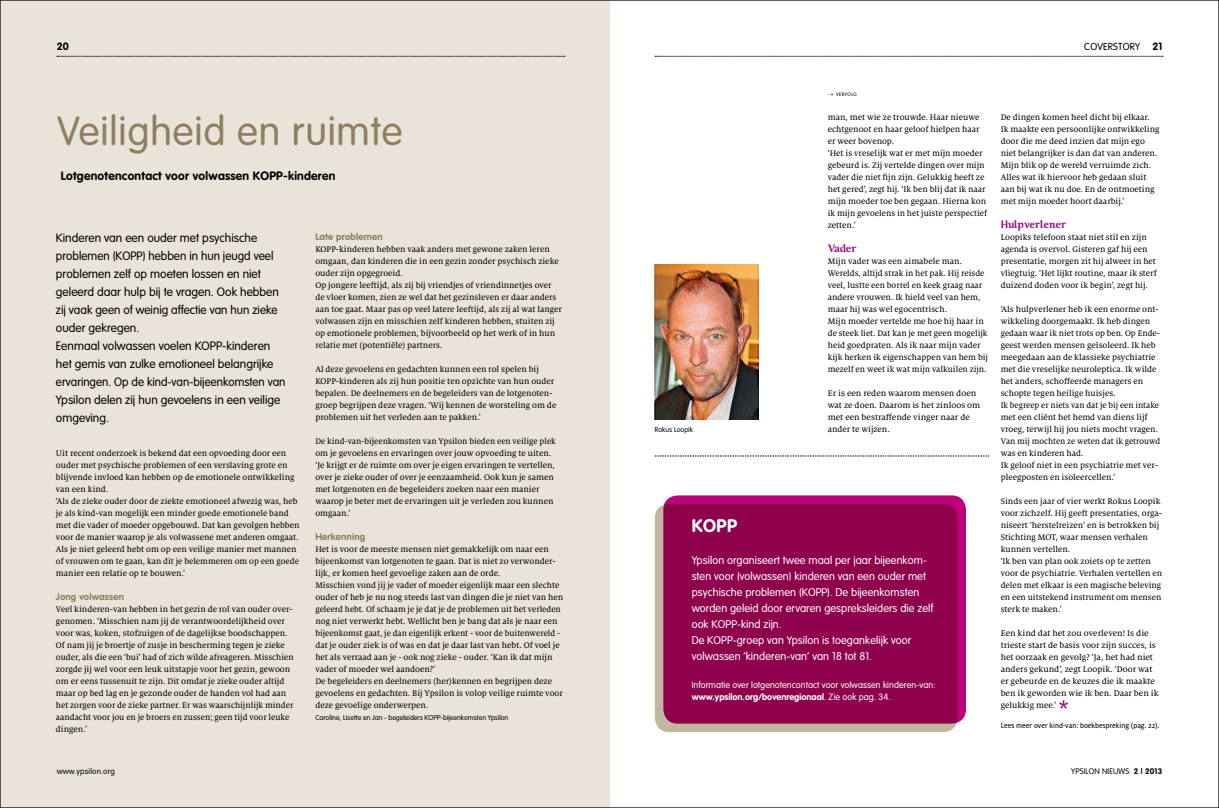
<style>
.page{position:relative;width:1219px;height:808px;background:#fff}
.page>*{position:absolute;margin:0;border:0;box-sizing:border-box;transform-origin:0 0}
.t1{font:300 40px "VAG Rounded";letter-spacing:.02em;color:#8f7f5f}
.t2{font:700 18px "VAG Rounded";color:#fff}
.t3{font:300 12px/18px "VAG Rounded";color:#000}
.t4{font:700 12px "VAG Rounded";letter-spacing:.02em;color:#000}
.t5{font:300 11px/16px "VAG Rounded";letter-spacing:.005em;color:#fff}
.t6{font:700 10.5px "VAG Rounded";color:#000}
.t7{font:800 10px "Caturrita";color:#93117e}
.t8{font:300 10px "VAG Rounded";letter-spacing:.02em;color:#000}
.t9{font:700 9.5px "VAG Rounded";letter-spacing:.02em;color:#8f7f5f}
.t10{font:9px/12px "Milo Serif OT Text";color:#000}
.t11{font:300 9px/12px "VAG Rounded";letter-spacing:.005em;color:#fff}
.t12{font:8px "Milo OT Text";color:#000;scale:.95 1}
.t13{font:300 8px "VAG Rounded";letter-spacing:.02em;color:#000}
.t14{font:300 7px "VAG Rounded";color:#000}
.t15{font:300 4.9px "VAG Rounded";letter-spacing:.07em;color:#000}
.s1{font-weight:700;font-size:10.5px}
.s2{font-weight:700}
</style>
<div class="page">
<div style="left:0;top:0;width:609px;height:808px;background:#e9e3da"></div>
<div style="left:655px;top:504px;width:302px;height:228px;background:#c1b6a0;border-radius:14px"></div>
<div style="left:663px;top:495px;width:303px;height:228px;background:#8f004d;border-radius:14px"></div>
<img style="left:655px;top:264px;width:103px;height:156px">
<svg style="left:57px;top:56px;width:508px;height:1px"></svg>
<svg style="left:655px;top:56px;width:508px;height:1px"></svg>
<svg style="left:1059px;top:700px;width:9px;height:8px"></svg>
<svg style="left:655px;top:456px;width:334px;height:1px"></svg>
<p class="t6" style="left:57px;top:40px;width:14px">20</p>
<p class="t8" style="left:1084px;top:41px;width:80px">COVERSTORY <span class="s1">21</span></p>
<h1 class="t1" style="left:57px;top:109px;width:347px">Veiligheid en ruimte</h1>
<h3 class="t4" style="left:61px;top:169px;width:276px">Lotgenotencontact voor volwassen KOPP-kinderen</h3>
<p class="t3" style="left:56px;top:229px;width:231px">Kinderen van een ouder met psychische problemen (KOPP) hebben in hun jeugd veel problemen zelf op moeten lossen en niet geleerd daar hulp bij te vragen. Ook hebben zij vaak geen of weinig affectie van hun zieke ouder gekregen.<br>Eenmaal volwassen voelen KOPP-kinderen het gemis van zulke emotioneel belangrijke ervaringen. Op de kind-van-bijeenkomsten van Ypsilon delen zij hun gevoelens in een veilige omgeving.</p>
<p class="t10" style="left:56px;top:447px;width:245px">Uit recent onderzoek is bekend dat een opvoeding door een ouder met psychische problemen of een verslaving grote en blijvende invloed kan hebben op de emotionele ontwikkeling van een kind.<br>‘Als de zieke ouder door de ziekte emotioneel afwezig was, heb je als kind-van mogelijk een minder goede emotionele band met die vader of moeder opgebouwd. Dat kan gevolgen hebben voor de manier waarop je als volwassene met anderen omgaat.<br>Als je niet geleerd hebt om op een veilige manier met mannen of vrouwen om te gaan, kan dit je belemmeren om op een goede manier een relatie op te bouwen.’</p>
<p class="t9" style="left:56px;top:591px;width:70px">Jong volwassen</p>
<p class="t10" style="left:56px;top:603px;width:239px">Veel kinderen-van hebben in het gezin de rol van ouder over&shy;genomen. ‘Misschien nam jij de verantwoordelijkheid over voor was, koken, stofzuigen of de dagelijkse boodschappen.<br>Of nam jij je broertje of zusje in bescherming tegen je zieke ouder, als die een ‘bui’ had of zich wilde afreageren. Misschien zorgde jij wel voor een leuk uitstapje voor het gezin, gewoon om er eens tussenuit te zijn. Dit omdat je zieke ouder altijd maar op bed lag en je gezonde ouder de handen vol had aan het zorgen voor de zieke partner. Er was waarschijnlijk minder aandacht voor jou en je broers en zussen; geen tijd voor leuke dingen.’</p>
<p class="t13" style="left:57px;top:766px;width:60px">www.ypsilon.org</p>
<p class="t9" style="left:315px;top:231px;width:69px">Late problemen</p>
<p class="t10" style="left:315px;top:243px;width:248px">KOPP-kinderen hebben vaak anders met gewone zaken leren omgaan, dan kinderen die in een gezin zonder psychisch zieke ouder zijn opgegroeid.<br>Op jongere leeftijd, als zij bij vriendjes of vriendinnetjes over de vloer komen, zien ze wel dat het gezinsleven er daar anders aan toe gaat. Maar pas op veel latere leeftijd, als zij al wat langer volwassen zijn en misschien zelf kinderen hebben, stuiten zij op emotionele problemen, bijvoorbeeld op het werk of in hun relatie met (potentiële) partners.</p>
<p class="t10" style="left:315px;top:363px;width:242px">Al deze gevoelens en gedachten kunnen een rol spelen bij KOPP-kinderen als zij hun positie ten opzichte van hun ouder bepalen. De deelnemers en de begeleiders van de lotgenoten&shy;groep begrijpen deze vragen. ‘Wij kennen de worsteling om de problemen uit het verleden aan te pakken.’</p>
<p class="t10" style="left:315px;top:435px;width:242px">De kind-van-bijeenkomsten van Ypsilon bieden een veilige plek om je gevoelens en ervaringen over jouw opvoeding te uiten. ‘Je krijgt er de ruimte om over je eigen ervaringen te vertellen, over je zieke ouder of over je eenzaamheid. Ook kun je samen met lotgenoten en de begeleiders zoeken naar een manier waarop je beter met de ervaringen uit je verleden zou kunnen omgaan.’</p>
<p class="t9" style="left:315px;top:531px;width:51px">Herkenning</p>
<p class="t10" style="left:315px;top:543px;width:249px">Het is voor de meeste mensen niet gemakkelijk om naar een bijeenkomst van lotgenoten te gaan. Dat is niet zo verwonder&shy;lijk, er komen heel gevoelige zaken aan de orde.<br>Misschien vond jij je vader of moeder eigenlijk maar een slechte ouder of heb je nu nog steeds last van dingen die je niet van hen geleerd hebt. Of schaam je je dat je de problemen uit het verleden nog niet verwerkt hebt. Wellicht ben je bang dat als je naar een bijeenkomst gaat, je dan eigenlijk erkent - voor de buitenwereld - dat je ouder ziek is of was en dat je daar last van hebt. Of voel je het als verraad aan je - ook nog zieke - ouder. ‘Kan ik dat mijn vader of moeder wel aandoen?’<br>De begeleiders en deelnemers (her)kennen en begrijpen deze gevoelens en gedachten. Bij Ypsilon is volop veilige ruimte voor deze gevoelige onderwerpen.</p>
<p class="t14" style="left:315px;top:714px;width:195px">Caroline, Lisette en Jan - begeleiders KOPP-bijeenkomsten Ypsilon</p>
<p class="t14" style="left:655px;top:426px;width:40px">Rokus Loopik</p>
<p class="t15" style="left:828px;top:91px;width:31px">→ VERVOLG</p>
<p class="t10" style="left:828px;top:111px;width:161px">man, met wie ze trouwde. Haar nieuwe echtgenoot en haar geloof hielpen haar er weer bovenop.<br>‘Het is vreselijk wat er met mijn moeder gebeurd is. Zij vertelde dingen over mijn vader die niet fijn zijn. Gelukkig heeft ze het gered’, zegt hij. ‘Ik ben blij dat ik naar mijn moeder toe ben gegaan. Hierna kon ik mijn gevoelens in het juiste perspectief zetten.’</p>
<p class="t7" style="left:828px;top:242px;width:30px">Vader</p>
<p class="t10" style="left:828px;top:255px;width:162px">Mijn vader was een aimabele man.<br>Werelds, altijd strak in het pak. Hij reisde veel, lustte een borrel en keek graag naar andere vrouwen. Ik hield veel van hem, maar hij was wel egocentrisch.<br>Mijn moeder vertelde me hoe hij haar in de steek liet. Dat kan je met geen mogelijk heid goedpraten. Als ik naar mijn vader kijk herken ik eigenschappen van hem bij mezelf en weet ik wat mijn valkuilen zijn.</p>
<p class="t10" style="left:828px;top:387px;width:154px">Er is een reden waarom mensen doen wat ze doen. Daarom is het zinloos om met een bestraffende vinger naar de ander te wijzen.</p>
<h2 class="t2" style="left:692px;top:515px;width:47px">KOPP</h2>
<p class="t5" style="left:692px;top:552px;width:243px">Ypsilon organiseert twee maal per jaar bijeenkom&shy;sten voor (volwassen) kinderen van een ouder met psychische problemen (KOPP). De bijeenkomsten worden geleid door ervaren gespreksleiders die zelf ook KOPP-kind zijn.<br>De KOPP-groep van Ypsilon is toegankelijk voor volwassen ‘kinderen-van’ van 18 tot 81.</p>
<p class="t11" style="left:692px;top:679px;width:245px">Informatie over lotgenotencontact voor volwassen kinderen-van: <span class="s2">www.ypsilon.org/bovenregionaal</span>. Zie ook pag. 34.</p>
<p class="t10" style="left:1001px;top:111px;width:160px">De dingen komen heel dicht bij elkaar.<br>Ik maakte een persoonlijke ontwikkeling door die me deed inzien dat mijn ego niet belangrijker is dan dat van anderen.<br>Mijn blik op de wereld verruimde zich.<br>Alles wat ik hiervoor heb gedaan sluit aan bij wat ik nu doe. En de ontmoeting met mijn moeder hoort daarbij.’</p>
<p class="t7" style="left:1001px;top:218px;width:67px">Hulpverlener</p>
<p class="t10" style="left:1001px;top:231px;width:158px">Loopiks telefoon staat niet stil en zijn agenda is overvol. Gisteren gaf hij een presentatie, morgen zit hij alweer in het vliegtuig. ‘Het lijkt routine, maar ik sterf duizend doden voor ik begin’, zegt hij.</p>
<p class="t10" style="left:1001px;top:303px;width:161px">‘Als hulpverlener heb ik een enorme ont&shy;wikkeling doorgemaakt. Ik heb dingen gedaan waar ik niet trots op ben. Op Ende&shy;geest werden mensen geïsoleerd. Ik heb meegedaan aan de klassieke psychiatrie met die vreselijke neuroleptica. Ik wilde het anders, schoffeerde managers en schopte tegen heilige huisjes.<br>Ik begreep er niets van dat je bij een intake met een cliënt het hemd van diens lijf vroeg, terwijl hij jou niets mocht vragen.<br>Van mij mochten ze weten dat ik getrouwd was en kinderen had.<br>Ik geloof niet in een psychiatrie met ver&shy;pleegposten en isoleercellen.’</p>
<p class="t10" style="left:1001px;top:495px;width:163px">Sinds een jaar of vier werkt Rokus Loopik voor zichzelf. Hij geeft presentaties, orga&shy;niseert ‘herstelreizen’ en is betrokken bij Stichting MOT, waar mensen verhalen kunnen vertellen.<br>‘Ik ben van plan ook zoiets op te zetten voor de psychiatrie. Verhalen vertellen en delen met elkaar is een magische beleving en een uitstekend instrument om mensen sterk te maken.’</p>
<p class="t10" style="left:1001px;top:627px;width:159px">Een kind dat het zou overleven! Is die trieste start de basis voor zijn succes, is het oorzaak en gevolg? ‘Ja, het had niet anders gekund’, zegt Loopik. ‘Door wat er gebeurde en de keuzes die ik maakte ben ik geworden wie ik ben. Daar ben ik gelukkig mee.’</p>
<p class="t12" style="left:1001px;top:721px;width:169px">Lees meer over kind-van: boekbespreking (pag. 22).</p>
<p class="t13" style="left:1071px;top:766px;width:93px">Ypsilon Nieuws <span class="s2">2 | 2013</span></p>
</div>
